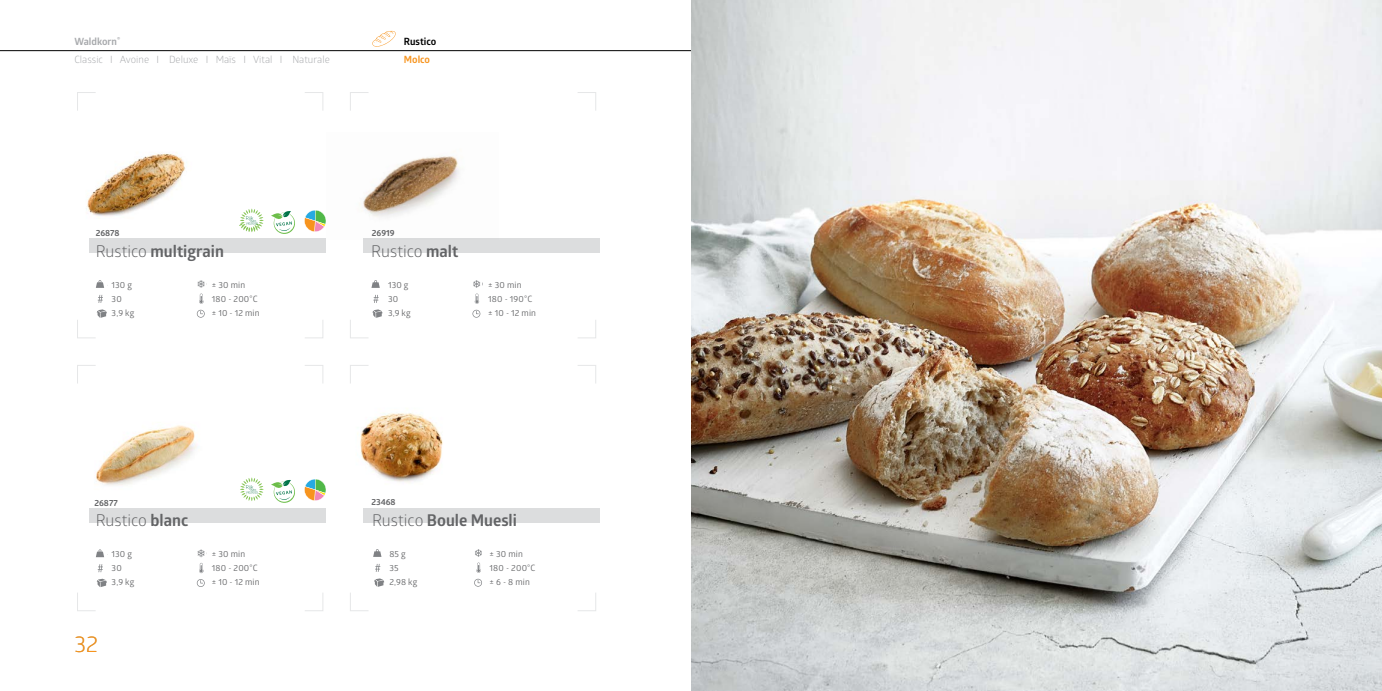
<style>
.page{position:relative;width:1382px;height:691px;background:#fff}
.page>*{position:absolute;margin:0;border:0;box-sizing:border-box;transform-origin:0 0}
.t1{font:22.5px "Glober";color:#f7941e}
.t2{font:700 16.25px "Glober";color:#636466}
.t3{font:16.25px "Glober";color:#636466}
.t4{font:10px "Glober";color:#a7a9ac}
.t5{font:700 10px "Glober";color:#a7a9ac}
.t6{font:700 10px "Glober";color:#000}
.t7{font:700 10px "Glober";letter-spacing:-.005em;color:#f7941e}
.t8{font:8.75px/13.8px "Glober";letter-spacing:.02em;color:#636466}
.t9{font:700 8.75px "Glober";color:#636466}
.t10{font:700 5.88px "Glober";color:#a7a9ac}
.s1{font-weight:400}
.s2{font-weight:700}
</style>
<div class="page">
<svg style="left:77px;top:92px;width:19px;height:2px"></svg>
<svg style="left:305px;top:92px;width:18px;height:19px"></svg>
<svg style="left:305px;top:320px;width:18px;height:18px"></svg>
<svg style="left:305px;top:365px;width:18px;height:18px"></svg>
<svg style="left:305px;top:593px;width:18px;height:18px"></svg>
<svg style="left:350px;top:92px;width:19px;height:19px"></svg>
<svg style="left:578px;top:92px;width:18px;height:19px"></svg>
<svg style="left:578px;top:320px;width:18px;height:18px"></svg>
<svg style="left:350px;top:365px;width:19px;height:19px"></svg>
<svg style="left:578px;top:365px;width:18px;height:19px"></svg>
<svg style="left:578px;top:593px;width:18px;height:18px"></svg>
<div style="left:90px;top:508px;width:236px;height:14px;background:#dcddde"></div>
<div style="left:90px;top:239px;width:236px;height:14px;background:#dcddde"></div>
<div style="left:363px;top:508px;width:236px;height:14px;background:#dcddde"></div>
<div style="left:363px;top:239px;width:236px;height:14px;background:#dcddde"></div>
<hr style="left:0;top:50px;width:1382px;height:1px;background:#000">
<svg style="left:372px;top:30px;width:24px;height:17px"></svg>
<img style="left:77px;top:94px;width:153px;height:152px">
<img style="left:77px;top:365px;width:120px;height:146px">
<img style="left:363px;top:156px;width:136px;height:83px">
<svg style="left:96px;top:280px;width:8px;height:8px"></svg>
<svg style="left:197px;top:280px;width:8px;height:8px"></svg>
<svg style="left:98px;top:295px;width:5px;height:8px"></svg>
<svg style="left:199px;top:294px;width:4px;height:10px"></svg>
<svg style="left:77px;top:309px;width:30px;height:29px"></svg>
<svg style="left:197px;top:310px;width:8px;height:8px"></svg>
<svg style="left:371px;top:280px;width:9px;height:8px"></svg>
<svg style="left:473px;top:280px;width:7px;height:8px"></svg>
<svg style="left:373px;top:295px;width:6px;height:8px"></svg>
<svg style="left:475px;top:294px;width:4px;height:10px"></svg>
<svg style="left:350px;top:309px;width:33px;height:29px"></svg>
<svg style="left:472px;top:310px;width:8px;height:8px"></svg>
<svg style="left:96px;top:549px;width:8px;height:8px"></svg>
<svg style="left:197px;top:549px;width:8px;height:8px"></svg>
<svg style="left:98px;top:564px;width:5px;height:8px"></svg>
<svg style="left:199px;top:563px;width:4px;height:10px"></svg>
<svg style="left:77px;top:579px;width:30px;height:32px"></svg>
<svg style="left:197px;top:579px;width:8px;height:8px"></svg>
<svg style="left:271px;top:211px;width:24px;height:23px"></svg>
<svg style="left:239px;top:209px;width:25px;height:23px"></svg>
<svg style="left:304px;top:210px;width:22px;height:22px"></svg>
<svg style="left:271px;top:480px;width:24px;height:23px"></svg>
<svg style="left:240px;top:477px;width:24px;height:24px"></svg>
<svg style="left:304px;top:479px;width:22px;height:22px"></svg>
<img style="left:357px;top:413px;width:86px;height:70px">
<svg style="left:373px;top:549px;width:8px;height:8px"></svg>
<svg style="left:475px;top:549px;width:7px;height:8px"></svg>
<svg style="left:375px;top:564px;width:5px;height:8px"></svg>
<svg style="left:476px;top:563px;width:5px;height:10px"></svg>
<svg style="left:350px;top:578px;width:34px;height:33px"></svg>
<svg style="left:474px;top:579px;width:8px;height:8px"></svg>
<img style="left:691px;top:0;width:691px;height:691px">
<p class="t5" style="left:74px;top:34px;width:44px">Waldkorn</p>
<p class="t6" style="left:404px;top:34px;width:34px">Rustico</p>
<p class="t10" style="left:117px;top:35px;width:5px">®</p>
<p class="t4" style="left:74px;top:52px;width:257px">Classic I Avoine I Deluxe I Maïs I Vital I Naturale</p>
<p class="t7" style="left:404px;top:52px;width:28px">Molco</p>
<p class="t9" style="left:96px;top:227px;width:26px">26878</p>
<h2 class="t2" style="left:96px;top:240px;width:130px"><span class="s1">Rustico</span> multigrain</h2>
<p class="t9" style="left:372px;top:227px;width:24px">26919</p>
<h2 class="t3" style="left:371px;top:240px;width:89px">Rustico <span class="s2">malt</span></h2>
<p class="t8" style="left:112px;top:278px;width:24px">130 g<br>30<br>3,9 kg</p>
<p class="t8" style="left:212px;top:278px;width:49px">± 30 min<br>180 - 200°C ± 10 - 12 min</p>
<p class="t8" style="left:388px;top:278px;width:24px">130 g<br>30<br>3,9 kg</p>
<p class="t8" style="left:488px;top:278px;width:49px">± 30 min<br>180 - 190°C ± 10 - 12 min</p>
<p class="t9" style="left:94px;top:497px;width:25px">26877</p>
<p class="t9" style="left:371px;top:496px;width:26px">23468</p>
<h2 class="t3" style="left:96px;top:509px;width:94px">Rustico <span class="s2">blanc</span></h2>
<h2 class="t2" style="left:372px;top:509px;width:146px"><span class="s1">Rustico</span> Boule Muesli</h2>
<p class="t8" style="left:112px;top:547px;width:24px">130 g<br>30<br>3,9 kg</p>
<p class="t8" style="left:212px;top:547px;width:49px">± 30 min<br>180 - 200°C ± 10 - 12 min</p>
<p class="t8" style="left:389px;top:547px;width:30px">85 g<br>35<br>2,98 kg</p>
<p class="t8" style="left:490px;top:547px;width:47px">± 30 min<br>180 - 200°C ± 6 - 8 min</p>
<h1 class="t1" style="left:74px;top:629px;width:25px">32</h1>
</div>
